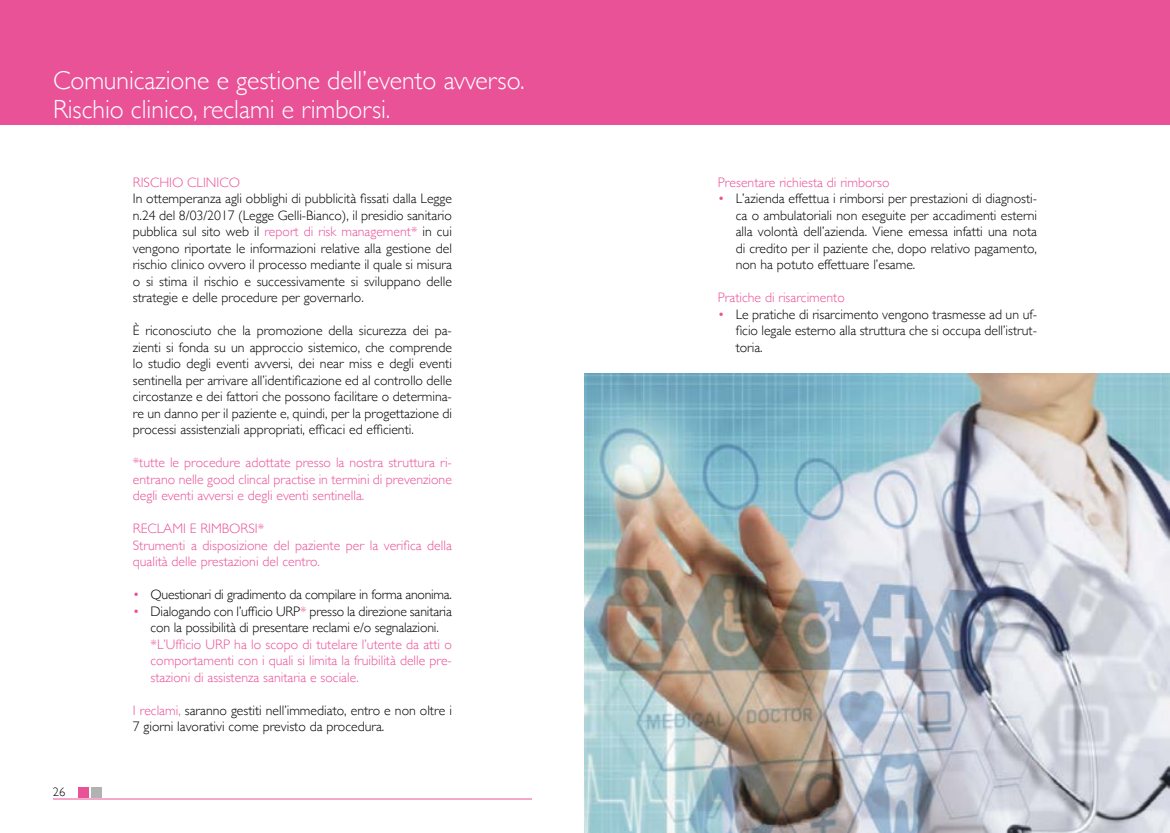
<style>
.page{position:relative;width:1170px;height:833px;background:#fff}
.page>*{position:absolute;margin:0;border:0;box-sizing:border-box;transform-origin:0 0}
.t1{font:300 26.25px/28.9px "Gill Sans";color:#fff}
.t2{font:300 13.75px/16.5px "Gill Sans";color:#000;text-align:justify}
.t3{font:300 13.75px/16.5px "Gill Sans";color:#ea5297;text-align:justify}
.t4{font:300 13.75px "Gill Sans";letter-spacing:-.02em;color:#000}
.t5{font:300 12.5px "Gill Sans";color:#000}
.s1{color:#ea5297}
</style>
<div class="page">
<hr style="left:53px;top:798px;width:479px;height:1px;background:#ea5297">
<div style="left:78px;top:787px;width:11px;height:10px;background:#ea5297"></div>
<div style="left:91px;top:787px;width:11px;height:10px;background:#b3b2b2"></div>
<div style="left:0;top:0;width:585px;height:124px;background:#ea5297"></div>
<div style="left:585px;top:0;width:584px;height:124px;background:#ea5297"></div>
<img style="left:585px;top:373px;width:584px;height:460px">
<h1 class="t1" style="left:53px;top:65px;width:473px">Comunicazione e gestione dell’evento avverso.<br>Rischio clinico, reclami e rimborsi.</h1>
<p class="t5" style="left:53px;top:782px;width:14px">26</p>
<p class="t3" style="left:133px;top:173px;width:109px">RISCHIO CLINICO</p>
<p class="t2" style="left:133px;top:190px;width:320px">In ottemperanza agli obblighi di pubblicità fissati dalla Legge n.24 del 8/03/2017 (Legge Gelli-Bianco), il presidio sanitario pubblica sul sito web il <span class="s1">report di risk management*</span> in cui vengono riportate le informazioni relative alla gestione del rischio clinico ovvero il processo mediante il quale si misura o si stima il rischio e successivamente si sviluppano delle strategie e delle procedure per governarlo.</p>
<p class="t2" style="left:133px;top:322px;width:320px">È riconosciuto che la promozione della sicurezza dei pa&shy;zienti si fonda su un approccio sistemico, che comprende lo studio degli eventi avversi, dei near miss e degli eventi sentinella per arrivare all’identificazione ed al controllo delle circostanze e dei fattori che possono facilitare o determina&shy;re un danno per il paziente e, quindi, per la progettazione di processi assistenziali appropriati, efficaci ed efficienti.</p>
<p class="t3" style="left:133px;top:454px;width:320px">*tutte le procedure adottate presso la nostra struttura ri&shy;entrano nelle good clincal practise in termini di prevenzione degli eventi avversi e degli eventi sentinella.</p>
<p class="t3" style="left:133px;top:520px;width:320px;text-align:left">RECLAMI E RIMBORSI*<br>Strumenti a disposizione del paziente per la verifica della qualità delle prestazioni del centro.</p>
<p class="t4" style="left:133px;top:584px;width:320px"><span class="s1">•</span> Questionari di gradimento da compilare in forma anonima.</p>
<p class="t2" style="left:133px;top:602px;width:320px;text-align:center"><span class="s1">•</span> Dialogando con l’ufficio URP<span class="s1">*</span> presso la direzione sanitaria con la possibilità di presentare reclami e/o segnalazioni.</p>
<p class="t3" style="left:150px;top:635px;width:303px">*L’Ufficio URP ha lo scopo di tutelare l’utente da atti o comportamenti con i quali si limita la fruibilità delle pre&shy;stazioni di assistenza sanitaria e sociale.</p>
<p class="t2" style="left:133px;top:701px;width:320px"><span class="s1">I reclami,</span> saranno gestiti nell’immediato, entro e non oltre i<br>7 giorni lavorativi come previsto da procedura.</p>
<p class="t3" style="left:718px;top:173px;width:173px">Presentare richiesta di rimborso</p>
<p class="t2" style="left:735px;top:190px;width:303px;text-indent:-18px"><span class="s1">•</span> L’azienda effettua i rimborsi per prestazioni di diagnosti&shy;ca o ambulatoriali non eseguite per accadimenti esterni alla volontà dell’azienda. Viene emessa infatti una nota di credito per il paziente che, dopo relativo pagamento, non ha potuto effettuare l’esame.</p>
<p class="t3" style="left:718px;top:289px;width:128px">Pratiche di risarcimento</p>
<p class="t2" style="left:735px;top:305px;width:303px;text-indent:-18px"><span class="s1">•</span> Le pratiche di risarcimento vengono trasmesse ad un uf&shy;ficio legale esterno alla struttura che si occupa dell’istrut&shy;toria.</p>
</div>
